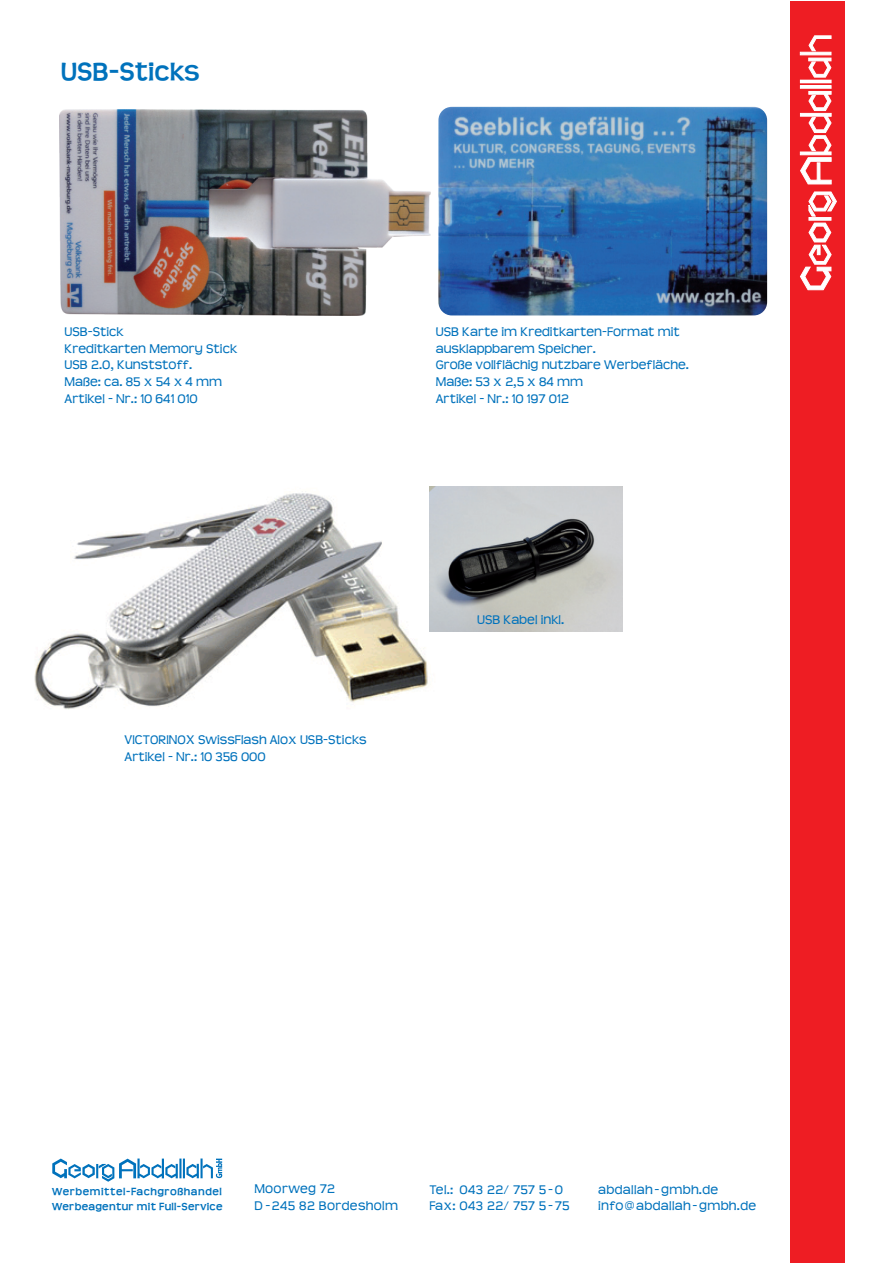
<style>
.page{position:relative;width:893px;height:1263px;background:#fff}
.page>*{position:absolute;margin:0;border:0;box-sizing:border-box;transform-origin:0 0}
.t1{font:700 27px "Teen";color:#0072bc}
.t2{font:13.95px/16.6px "Teen";color:#0072bc}
.t3{font:13.95px/16.6px "Teen";letter-spacing:.025em;color:#0072bc}
.t4{font:700 10.95px/14.9px "Teen";letter-spacing:.025em;color:#0072bc}
</style>
<div class="page">
<img style="left:34px;top:486px;width:456px;height:223px">
<div style="left:790px;top:1px;width:55px;height:1262px;background:#ee1d23"></div>
<svg style="left:800px;top:91px;width:32px;height:93px"></svg>
<svg style="left:808px;top:58px;width:23px;height:20px"></svg>
<div style="left:800px;top:85px;width:31px;height:3px;border:1px solid #fff"></div>
<div style="left:800px;top:80px;width:31px;height:3px;border:1px solid #fff"></div>
<div style="left:800px;top:52px;width:31px;height:3px;background:#fff;border:1px solid #fff"></div>
<svg style="left:809px;top:35px;width:22px;height:16px"></svg>
<hr style="left:809px;top:217px;width:22px;height:3px;background:#fff">
<svg style="left:808px;top:191px;width:29px;height:26px"></svg>
<svg style="left:800px;top:223px;width:32px;height:67px"></svg>
<svg style="left:52px;top:1158px;width:170px;height:24px"></svg>
<img style="left:60px;top:110px;width:371px;height:205px">
<img style="left:438px;top:107px;width:329px;height:208px">
<img style="left:430px;top:487px;width:193px;height:144px">
<p class="t1" style="left:61px;top:56px;width:141px">USB-Sticks</p>
<p class="t2" style="left:64px;top:323px;width:174px">USB-Stick<br>Kreditkarten Memory Stick<br>USB 2.0, Kunststoff.<br>Maße: ca. 85 x 54 x 4 mm<br>Artikel - Nr.: 10 641 010</p>
<p class="t2" style="left:436px;top:323px;width:255px">USB Karte im Kreditkarten-Format mit ausklappbarem Speicher.<br>Große vollflächig nutzbare Werbefläche.<br>Maße: 53 x 2,5 x 84 mm<br>Artikel - Nr.: 10 197 012</p>
<p class="t2" style="left:124px;top:731px;width:244px">VICTORINOX SwissFlash Alox USB-Sticks<br>Artikel - Nr.: 10 356 000</p>
<p class="t2" style="left:477px;top:611px;width:89px">USB Kabel inkl.</p>
<p class="t4" style="left:52px;top:1184px;width:172px">Werbemittel-Fachgroßhandel<br>Werbeagentur mit Full-Service</p>
<p class="t3" style="left:254px;top:1180px;width:145px">Moorweg 72<br>D -245 82 Bordesholm</p>
<p class="t2" style="left:429px;top:1183px;width:142px;line-height:15.3px">Tel.: 043 22/ 757 5-0<br>Fax: 043 22/ 757 5-75</p>
<p class="t3" style="left:598px;top:1183px;width:160px;line-height:15.3px">abdallah-gmbh.de info@abdallah-gmbh.de</p>
</div>
